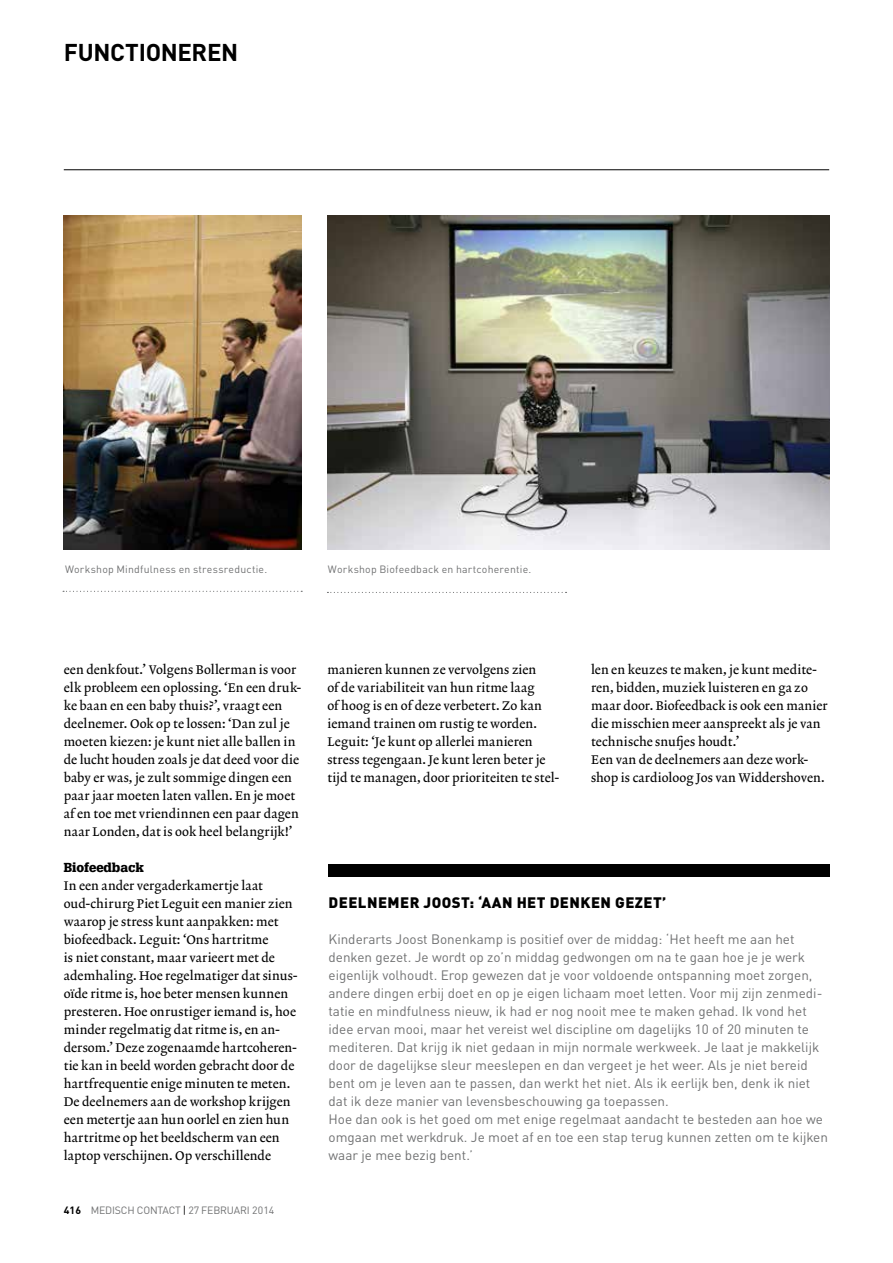
<style>
.page{position:relative;width:893px;height:1263px;background:#fff}
.page>*{position:absolute;margin:0;border:0;box-sizing:border-box;transform-origin:0 0}
.t1{font:700 24px "DINOT";letter-spacing:-.015em;color:#000}
.t2{font:900 15px "DINOT";letter-spacing:.03em;color:#000}
.t3{font:13.5px/18px "DINOT";color:#707172}
.t4{font:12.75px/18px "Lexicon No 2 Roman A";letter-spacing:.01em;color:#000}
.t5{font:900 12.75px "Glypha LT Std";color:#000}
.t6{font:10.5px "DINOT";letter-spacing:.02em;color:#707172}
.t7{font:10.5px "DINOT";letter-spacing:-.015em;color:#707172}
.s1{font-weight:700;color:#000}
.s2{color:#000}
</style>
<div class="page">
<hr style="left:64px;top:169px;width:765px;height:1px;background:#000">
<div style="left:328px;top:864px;width:502px;height:13px;background:#000"></div>
<svg style="left:327px;top:592px;width:240px;height:1px"></svg>
<img style="left:327px;top:215px;width:502px;height:334px">
<img style="left:64px;top:215px;width:238px;height:334px">
<svg style="left:63px;top:591px;width:239px;height:1px"></svg>
<h1 class="t1" style="left:64px;top:36px;width:176px">FUNCTIONEREN</h1>
<p class="t6" style="left:65px;top:562px;width:204px">Workshop Mindfulness en stressreductie.</p>
<p class="t6" style="left:328px;top:562px;width:205px">Workshop Biofeedback en hartcoherentie.</p>
<p class="t4" style="left:64px;top:661px;width:239px">een denkfout.’ Volgens Bollerman is voor elk probleem een oplossing. ‘En een druk&shy;ke baan en een baby thuis?’, vraagt een deelnemer. Ook op te lossen: ‘Dan zul je moeten kiezen: je kunt niet alle ballen in de lucht houden zoals je dat deed voor die baby er was, je zult sommige dingen een paar jaar moeten laten vallen. En je moet af en toe met vriendinnen een paar dagen naar Londen, dat is ook heel belangrijk!’</p>
<p class="t5" style="left:64px;top:860px;width:82px">Biofeedback</p>
<p class="t4" style="left:64px;top:877px;width:235px">In een ander vergaderkamertje laat oud-chirurg Piet Leguit een manier zien waarop je stress kunt aanpakken: met biofeedback. Leguit: ‘Ons hartritme<br>is niet constant, maar varieert met de ademhaling. Hoe regelmatiger dat sinus&shy;oïde ritme is, hoe beter mensen kunnen presteren. Hoe onrustiger iemand is, hoe minder regelmatig dat ritme is, en an&shy;dersom.’ Deze zogenaamde hartcoheren&shy;tie kan in beeld worden gebracht door de hartfrequentie enige minuten te meten.<br>De deelnemers aan de workshop krijgen een metertje aan hun oorlel en zien hun hartritme op het beeldscherm van een laptop verschijnen. Op verschillende</p>
<p class="t7" style="left:64px;top:1204px;width:212px"><span class="s1">416</span> MEDISCH CONTACT <span class="s2">|</span> 27 FEBRUARI 2014</p>
<p class="t4" style="left:327px;top:661px;width:233px">manieren kunnen ze vervolgens zien<br>of de variabiliteit van hun ritme laag<br>of hoog is en of deze verbetert. Zo kan iemand trainen om rustig te worden.<br>Leguit: ‘Je kunt op allerlei manieren stress tegengaan. Je kunt leren beter je tijd te managen, door prioriteiten te stel-</p>
<p class="t4" style="left:591px;top:661px;width:238px">len en keuzes te maken, je kunt medite&shy;ren, bidden, muziek luisteren en ga zo maar door. Biofeedback is ook een manier die misschien meer aanspreekt als je van technische snufjes houdt.’<br>Een van de deelnemers aan deze work&shy;shop is cardioloog Jos van Widdershoven.</p>
<p class="t2" style="left:329px;top:893px;width:339px">DEELNEMER JOOST: ‘AAN HET DENKEN GEZET’</p>
<p class="t3" style="left:329px;top:930px;width:501px">Kinderarts Joost Bonenkamp is positief over de middag: ‘Het heeft me aan het denken gezet. Je wordt op zo’n middag gedwongen om na te gaan hoe je je werk eigenlijk volhoudt. Erop gewezen dat je voor voldoende ontspanning moet zorgen, andere dingen erbij doet en op je eigen lichaam moet letten. Voor mij zijn zenmedi&shy;tatie en mindfulness nieuw, ik had er nog nooit mee te maken gehad. Ik vond het idee ervan mooi, maar het vereist wel discipline om dagelijks 10 of 20 minuten te mediteren. Dat krijg ik niet gedaan in mijn normale werkweek. Je laat je makkelijk door de dagelijkse sleur meeslepen en dan vergeet je het weer. Als je niet bereid bent om je leven aan te passen, dan werkt het niet. Als ik eerlijk ben, denk ik niet dat ik deze manier van levensbeschouwing ga toepassen.<br>Hoe dan ook is het goed om met enige regelmaat aandacht te besteden aan hoe we omgaan met werkdruk. Je moet af en toe een stap terug kunnen zetten om te kijken waar je mee bezig bent.’</p>
</div>
